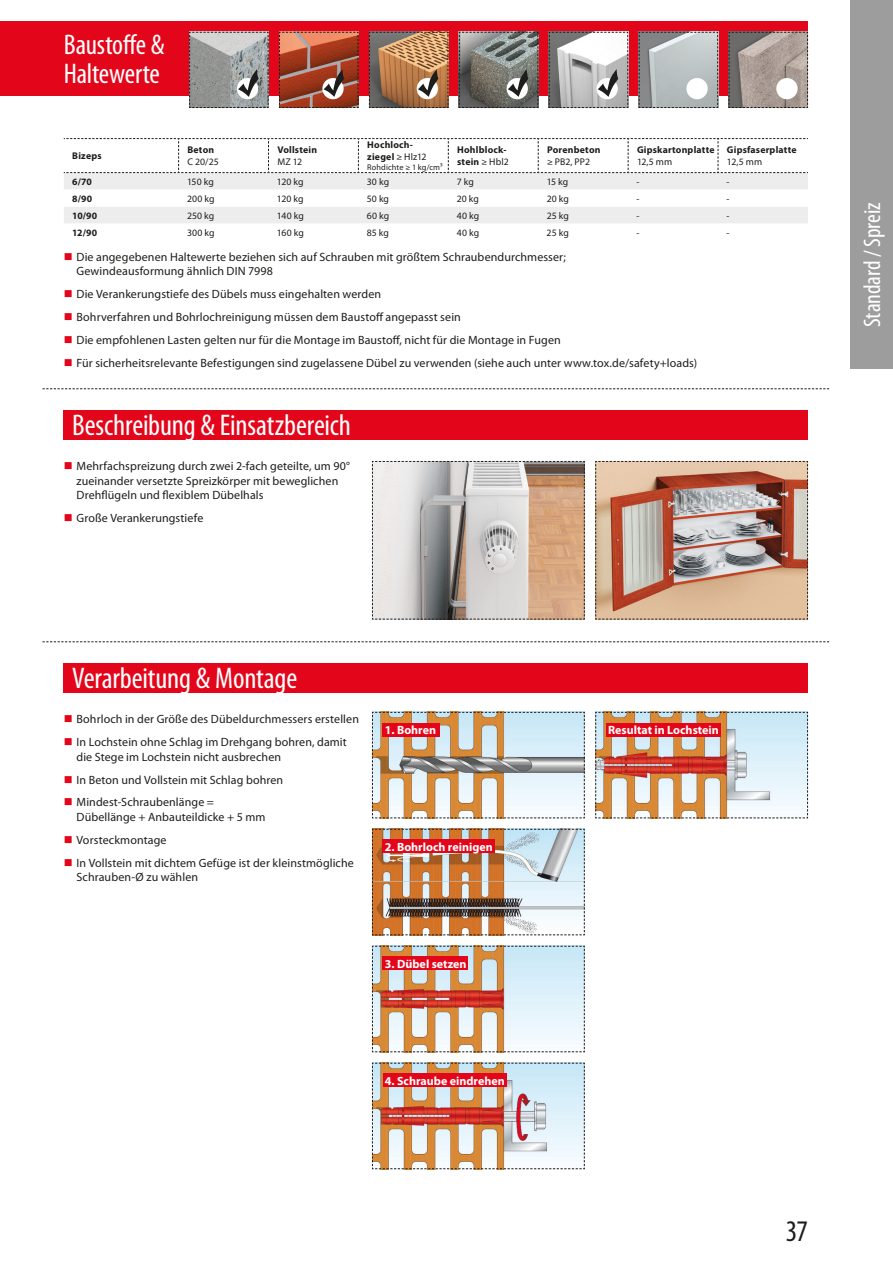
<style>
.page{position:relative;width:893px;height:1263px;background:#fff}
.page>*{position:absolute;margin:0;border:0;box-sizing:border-box;transform-origin:0 0}
.t1{font:condensed 30px "Myriad Pro";letter-spacing:-.005em;color:#fff}
.t2{font:condensed 30px "Myriad Pro";color:#1d1d1b}
.t3{font:condensed 28.5px/28.5px "Myriad Pro";letter-spacing:-.005em;color:#fff}
.t4{font:condensed 24px "Myriad Pro";letter-spacing:-.005em;color:#fff}
.t5{font:12px/14.4px "Myriad Pro";letter-spacing:.01em;color:#1d1d1b}
.t6{font:700 12px "Myriad Pro";color:#fff}
.t7{font:9.75px "Myriad Pro";letter-spacing:.005em;color:#1d1d1b}
.t8{font:700 9.75px/11.7px "Myriad Pro";letter-spacing:.02em;color:#1d1d1b}
.t9{font:8.25px "Myriad Pro";letter-spacing:.015em;color:#1d1d1b}
.s1{font-weight:400}
.s2{color:#e3061b}
</style>
<div class="page">
<div style="left:850px;top:0;width:43px;height:369px;background:#9d9d9d"></div>
<div style="left:0;top:21px;width:808px;height:75px;background:#e3061b"></div>
<svg style="left:728px;top:32px;width:80px;height:76px;background:#9b918b"></svg>
<svg style="left:638px;top:32px;width:80px;height:76px;background:#acb2b2"></svg>
<div style="left:686px;top:78px;width:22px;height:21px;background:#fff;border-radius:50%"></div>
<div style="left:776px;top:78px;width:22px;height:21px;background:#fff;border-radius:50%"></div>
<svg style="left:372px;top:461px;width:213px;height:159px;background:#c5b8ae"></svg>
<svg style="left:64px;top:138px;width:744px;height:85px"></svg>
<svg style="left:595px;top:461px;width:213px;height:159px;background:#c19d8a"></svg>
<svg style="left:43px;top:388px;width:786px;height:1px"></svg>
<svg style="left:43px;top:641px;width:786px;height:1px"></svg>
<svg style="left:595px;top:712px;width:213px;height:107px;background:#d4beb1"></svg>
<svg style="left:372px;top:712px;width:213px;height:107px;background:#cdc5b7"></svg>
<svg style="left:372px;top:945px;width:213px;height:107px;background:#d6c2b5"></svg>
<svg style="left:372px;top:1062px;width:213px;height:107px;background:#d3bdb0"></svg>
<div style="left:64px;top:410px;width:744px;height:30px;background:#e3061b"></div>
<div style="left:64px;top:663px;width:744px;height:30px;background:#e3061b"></div>
<div style="left:383px;top:723px;width:57px;height:13px;background:#e3061b"></div>
<div style="left:383px;top:956px;width:85px;height:14px;background:#e3061b"></div>
<div style="left:383px;top:1073px;width:124px;height:14px;background:#e3061b"></div>
<div style="left:606px;top:723px;width:115px;height:13px;background:#e3061b"></div>
<svg style="left:189px;top:32px;width:80px;height:76px;background:#9fa1a1"></svg>
<svg style="left:279px;top:32px;width:80px;height:76px;background:#a5543c"></svg>
<svg style="left:369px;top:32px;width:80px;height:76px;background:#a57e5c"></svg>
<svg style="left:548px;top:32px;width:80px;height:76px;background:#b8b8b8"></svg>
<svg style="left:372px;top:828px;width:213px;height:107px;background:#c0a792"></svg>
<div style="left:383px;top:839px;width:112px;height:14px;background:#e3061b"></div>
<svg style="left:459px;top:32px;width:80px;height:76px;background:#787a76"></svg>
<h2 class="t3" style="left:64px;top:30px;width:102px">Baustoffe &amp;<br>Haltewerte</h2>
<p class="t8" style="left:72px;top:150px;width:31px">Bizeps</p>
<p class="t8" style="left:187px;top:144px;width:28px">Beton</p>
<p class="t7" style="left:187px;top:156px;width:33px">C 20/25</p>
<p class="t8" style="left:277px;top:144px;width:41px">Vollstein</p>
<p class="t7" style="left:277px;top:156px;width:26px">MZ 12</p>
<p class="t8" style="left:367px;top:139px;width:61px">Hochloch&shy;ziegel <span class="s1">≥ Hlz12</span></p>
<p class="t9" style="left:367px;top:162px;width:77px">Rohdichte ≥ 1 kg/cm³</p>
<p class="t8" style="left:457px;top:144px;width:53px">Hohlblock&shy;stein <span class="s1">≥ Hbl2</span></p>
<p class="t8" style="left:547px;top:144px;width:55px">Porenbeton</p>
<p class="t7" style="left:547px;top:156px;width:44px">≥ PB2, PP2</p>
<p class="t8" style="left:637px;top:144px;width:79px">Gipskartonplatte</p>
<p class="t7" style="left:637px;top:156px;width:37px">12,5 mm</p>
<p class="t8" style="left:727px;top:144px;width:71px">Gipsfaserplatte</p>
<p class="t7" style="left:727px;top:156px;width:37px">12,5 mm</p>
<p class="t8" style="left:72px;top:175px;width:21px">6/70</p>
<p class="t7" style="left:187px;top:176px;width:28px">150 kg</p>
<p class="t7" style="left:277px;top:176px;width:28px">120 kg</p>
<p class="t7" style="left:367px;top:176px;width:24px">30 kg</p>
<p class="t7" style="left:457px;top:176px;width:19px">7 kg</p>
<p class="t7" style="left:547px;top:176px;width:23px">15 kg</p>
<p class="t7" style="left:637px;top:176px;width:4px">-</p>
<p class="t7" style="left:726px;top:176px;width:4px">-</p>
<p class="t8" style="left:72px;top:192px;width:21px">8/90</p>
<p class="t7" style="left:187px;top:192px;width:29px">200 kg</p>
<p class="t7" style="left:277px;top:192px;width:28px">120 kg</p>
<p class="t7" style="left:367px;top:192px;width:24px">50 kg</p>
<p class="t7" style="left:457px;top:192px;width:24px">20 kg</p>
<p class="t7" style="left:547px;top:192px;width:24px">20 kg</p>
<p class="t7" style="left:637px;top:192px;width:4px">-</p>
<p class="t7" style="left:726px;top:192px;width:4px">-</p>
<p class="t8" style="left:72px;top:209px;width:27px">10/90</p>
<p class="t7" style="left:187px;top:209px;width:29px">250 kg</p>
<p class="t7" style="left:277px;top:209px;width:29px">140 kg</p>
<p class="t7" style="left:367px;top:209px;width:24px">60 kg</p>
<p class="t7" style="left:457px;top:209px;width:24px">40 kg</p>
<p class="t7" style="left:547px;top:209px;width:24px">25 kg</p>
<p class="t7" style="left:637px;top:209px;width:4px">-</p>
<p class="t7" style="left:726px;top:209px;width:4px">-</p>
<p class="t8" style="left:72px;top:226px;width:27px">12/90</p>
<p class="t7" style="left:187px;top:226px;width:29px">300 kg</p>
<p class="t7" style="left:277px;top:226px;width:29px">160 kg</p>
<p class="t7" style="left:367px;top:226px;width:24px">85 kg</p>
<p class="t7" style="left:457px;top:226px;width:24px">40 kg</p>
<p class="t7" style="left:547px;top:226px;width:24px">25 kg</p>
<p class="t7" style="left:636px;top:226px;width:4px">-</p>
<p class="t7" style="left:726px;top:226px;width:4px">-</p>
<p class="t5" style="left:77px;top:249px;width:491px;text-indent:-13px"><span class="s2">■</span> Die angegebenen Haltewerte beziehen sich auf Schrauben mit größtem Schraubendurchmesser;<br>Gewindeausformung ähnlich DIN 7998</p>
<p class="t5" style="left:64px;top:286px;width:319px"><span class="s2">■</span> Die Verankerungstiefe des Dübels muss eingehalten werden</p>
<p class="t5" style="left:64px;top:309px;width:399px"><span class="s2">■</span> Bohrverfahren und Bohrlochreinigung müssen dem Baustoff angepasst sein</p>
<p class="t5" style="left:64px;top:332px;width:499px"><span class="s2">■</span> Die empfohlenen Lasten gelten nur für die Montage im Baustoff, nicht für die Montage in Fugen</p>
<p class="t5" style="left:64px;top:355px;width:635px"><span class="s2">■</span> Für sicherheitsrelevante Befestigungen sind zugelassene Dübel zu verwenden (siehe auch unter www.tox.de/safety+loads)</p>
<h1 class="t1" style="left:72px;top:407px;width:280px">Beschreibung &amp; Einsatzbereich</h1>
<p class="t5" style="left:77px;top:459px;width:275px;text-indent:-13px"><span class="s2">■</span> Mehrfachspreizung durch zwei 2-fach geteilte, um 90° zueinander versetzte Spreizkörper mit beweglichen<br>Drehflügeln und flexiblem Dübelhals</p>
<p class="t5" style="left:64px;top:511px;width:141px"><span class="s2">■</span> Große Verankerungstiefe</p>
<h3 class="t4" style="left:858px;top:327px;width:126px;rotate:-90deg">Standard / Spreiz</h3>
<h1 class="t1" style="left:72px;top:660px;width:226px">Verarbeitung &amp; Montage</h1>
<p class="t5" style="left:64px;top:712px;width:297px"><span class="s2">■</span> Bohrloch in der Größe des Dübeldurchmessers erstellen</p>
<p class="t5" style="left:77px;top:735px;width:272px;text-indent:-13px"><span class="s2">■</span> In Lochstein ohne Schlag im Drehgang bohren, damit die Stege im Lochstein nicht ausbrechen</p>
<p class="t5" style="left:64px;top:772px;width:221px"><span class="s2">■</span> In Beton und Vollstein mit Schlag bohren</p>
<p class="t5" style="left:77px;top:795px;width:190px;text-indent:-13px"><span class="s2">■</span> Mindest-Schraubenlänge =<br>Dübellänge + Anbauteildicke + 5 mm</p>
<p class="t5" style="left:64px;top:832px;width:104px"><span class="s2">■</span> Vorsteckmontage</p>
<p class="t5" style="left:77px;top:855px;width:279px;text-indent:-13px"><span class="s2">■</span> In Vollstein mit dichtem Gefüge ist der kleinstmögliche<br>Schrauben-Ø zu wählen</p>
<p class="t6" style="left:385px;top:722px;width:53px">1. Bohren</p>
<p class="t6" style="left:385px;top:839px;width:109px">2. Bohrloch reinigen</p>
<p class="t6" style="left:385px;top:956px;width:83px">3. Dübel setzen</p>
<p class="t6" style="left:385px;top:1073px;width:121px">4. Schraube eindrehen</p>
<p class="t6" style="left:608px;top:722px;width:112px">Resultat in Lochstein</p>
<h1 class="t2" style="left:786px;top:1213px;width:24px">37</h1>
</div>
